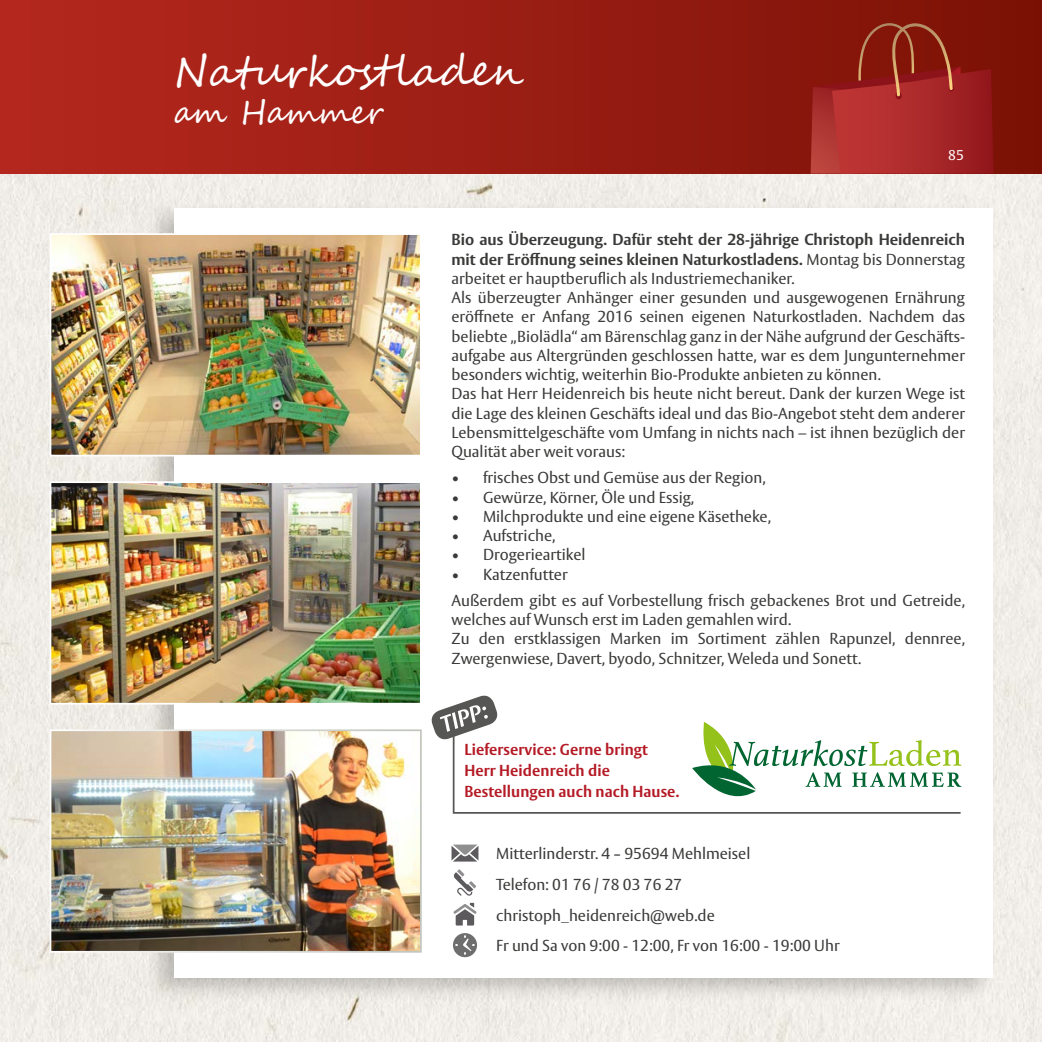
<style>
.page{position:relative;width:1042px;height:1042px;background:#fff}
.page>*{position:absolute;margin:0;border:0;box-sizing:border-box;transform-origin:0 0}
.t1{font:42px "Segoe Script";color:#fff}
.t2{font:31.5px "Segoe Script";color:#fff}
.t3{font:15.75px/19.2px "Vesta Std";color:#3a3a39}
.t4{font:700 15.75px/21px "Vesta Std";letter-spacing:.005em;color:#b51b26}
.t5{font:14px "Vesta Std";color:#fff}
.s1{font-weight:700}
</style>
<div class="page">
<div style="left:0;top:174px;width:1041px;height:868px;background:#f0ede8"></div>
<div style="left:0;top:0;width:1041px;height:174px;background:linear-gradient(to right,#b6281f,#7b1106)"></div>
<svg style="left:810px;top:23px;width:183px;height:151px"></svg>
<div style="left:145px;top:200px;width:851px;height:802px;background:#000;opacity:.2"></div>
<div style="left:174px;top:208px;width:818px;height:769px;background:#fff"></div>
<svg style="left:453px;top:933px;width:24px;height:24px"></svg>
<svg style="left:451px;top:844px;width:27px;height:17px"></svg>
<svg style="left:454px;top:869px;width:22px;height:27px"></svg>
<svg style="left:453px;top:903px;width:24px;height:22px"></svg>
<img style="left:53px;top:484px;width:366px;height:217px">
<div style="left:50px;top:481px;width:372px;height:223px;border:2px solid #fff"></div>
<img style="left:53px;top:236px;width:366px;height:217px">
<div style="left:50px;top:233px;width:372px;height:223px;border:2px solid #fff"></div>
<svg style="left:452px;top:741px;width:510px;height:73px"></svg>
<img style="left:53px;top:732px;width:366px;height:217px">
<div style="left:50px;top:729px;width:372px;height:223px;border:2px solid #fff"></div>
<svg style="left:431px;top:695px;width:67px;height:46px"></svg>
<svg style="left:692px;top:722px;width:269px;height:74px"></svg>
<h1 class="t1" style="left:174px;top:40px;width:352px">Naturkostladen</h1>
<h2 class="t2" style="left:174px;top:89px;width:211px">am Hammer</h2>
<p class="t5" style="left:948px;top:147px;width:17px">85</p>
<p class="t3" style="left:451px;top:230px;width:515px"><span class="s1">Bio aus Überzeugung. Dafür steht der 28-jährige Christoph Heidenreich mit der Eröffnung seines kleinen Naturkostladens.</span> Montag bis Donnerstag arbeitet er hauptberuflich als Industriemechaniker.<br>Als überzeugter Anhänger einer gesunden und ausgewogenen Ernährung eröffnete er Anfang 2016 seinen eigenen Naturkostladen. Nachdem das beliebte „Biolädla“ am Bärenschlag ganz in der Nähe aufgrund der Geschäfts&shy;aufgabe aus Altergründen geschlossen hatte, war es dem Jungunternehmer besonders wichtig, weiterhin Bio-Produkte anbieten zu können.<br>Das hat Herr Heidenreich bis heute nicht bereut. Dank der kurzen Wege ist die Lage des kleinen Geschäfts ideal und das Bio-Angebot steht dem anderer Lebensmittelgeschäfte vom Umfang in nichts nach – ist ihnen bezüglich der Qualität aber weit voraus:</p>
<p class="t3" style="left:451px;top:468px;width:316px">• frisches Obst und Gemüse aus der Region,</p>
<p class="t3" style="left:451px;top:487px;width:244px">• Gewürze, Körner, Öle und Essig,</p>
<p class="t3" style="left:451px;top:507px;width:321px">• Milchprodukte und eine eigene Käsetheke,</p>
<p class="t3" style="left:451px;top:526px;width:105px">• Aufstriche,</p>
<p class="t3" style="left:451px;top:545px;width:135px">• Drogerieartikel</p>
<p class="t3" style="left:451px;top:561px;width:515px;line-height:26.2px">• Katzenfutter<br>Außerdem gibt es auf Vorbestellung frisch gebackenes Brot und Getreide,</p>
<p class="t3" style="left:451px;top:610px;width:515px">welches auf Wunsch erst im Laden gemahlen wird.<br>Zu den erstklassigen Marken im Sortiment zählen Rapunzel, dennree,<br>Zwergenwiese, Davert, byodo, Schnitzer, Weleda und Sonett.</p>
<p class="t4" style="left:464px;top:739px;width:217px">Lieferservice: Gerne bringt<br>Herr Heidenreich die<br>Bestellungen auch nach Hause.</p>
<p class="t3" style="left:496px;top:838px;width:345px;line-height:30.6px">Mitterlinderstr. 4 - 95694 Mehlmeisel<br>Telefon: 01 76 / 78 03 76 27 christoph_heidenreich@web.de<br>Fr und Sa von 9:00 - 12:00, Fr von 16:00 - 19:00 Uhr</p>
</div>
